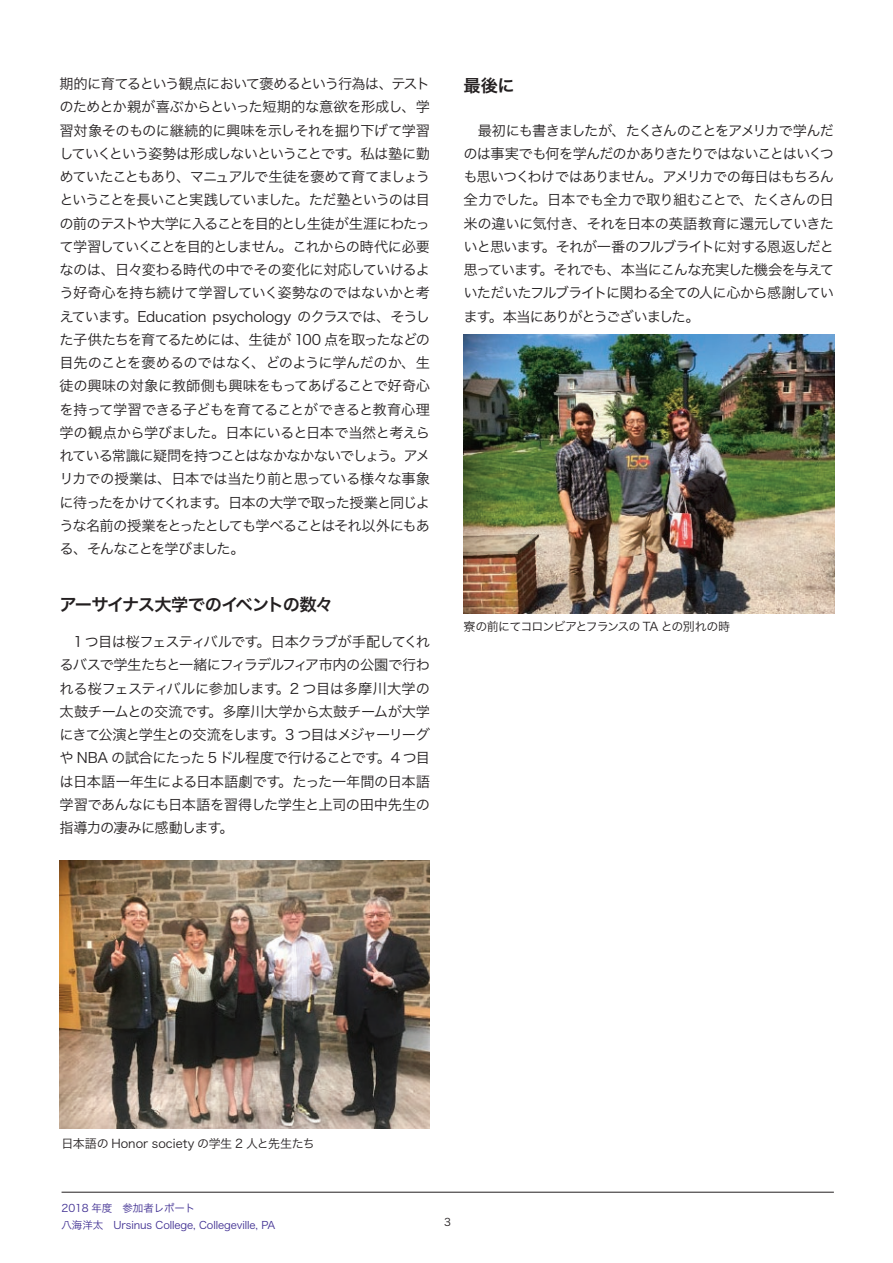
<style>
.page{position:relative;width:893px;height:1263px;background:#fff}
.page>*{position:absolute;margin:0;border:0;box-sizing:border-box;transform-origin:0 0}
.t1{font:17.25px "Hira Kaku Pro W6";letter-spacing:-.05em;color:#231f20}
.t2{font:14.25px/23.2px "Hira Kaku Pro W3";letter-spacing:-.06em;color:#231f20;text-align:justify}
.t3{font:12px "Hira Kaku Pro W3";letter-spacing:-.005em;color:#231f20}
.t4{font:12px "Hira Kaku Pro W3";letter-spacing:-.085em;color:#231f20}
.t5{font:10.5px/16.5px "Hira Kaku Pro W3";letter-spacing:-.01em;color:#402f92}
.t6{font:10.5px "Hira Kaku Pro W3";color:#231f20}
</style>
<div class="page">
<hr style="left:62px;top:1192px;width:772px;height:1px;background:#231f20">
<img style="left:463px;top:335px;width:371px;height:278px">
<img style="left:59px;top:861px;width:371px;height:268px">
<p class="t2" style="left:60px;top:71px;width:372px">期的に育てるという観点において褒めるという行為は、テストのためとか親が喜ぶからといった短期的な意欲を形成し、学習対象そのものに継続的に興味を示しそれを掘り下げて学習していくという姿勢は形成しないということです。私は塾に勤めていたこともあり、マニュアルで生徒を褒めて育てましょうということを長いこと実践していました。ただ塾というのは目の前のテストや大学に入ることを目的とし生徒が生涯にわたって学習していくことを目的としません。これからの時代に必要なのは、日々変わる時代の中でその変化に対応していけるよう好奇心を持ち続けて学習していく姿勢なのではないかと考えています。Education psychology のクラスでは、そうした子供たちを育てるためには、生徒が 100 点を取ったなどの目先のことを褒めるのではなく、どのように学んだのか、生徒の興味の対象に教師側も興味をもってあげることで好奇心を持って学習できる子どもを育てることができると教育心理学の観点から学びました。日本にいると日本で当然と考えられている常識に疑問を持つことはなかなかないでしょう。アメリカでの授業は、日本では当たり前と思っている様々な事象に待ったをかけてくれます。日本の大学で取った授業と同じような名前の授業をとったとしても学べることはそれ以外にもある、そんなことを学びました。</p>
<p class="t1" style="left:60px;top:589px;width:275px">アーサイナス大学でのイベントの数々</p>
<p class="t2" style="left:60px;top:629px;width:372px">　1 つ目は桜フェスティバルです。日本クラブが手配してくれるバスで学生たちと一緒にフィラデルフィア市内の公園で行われる桜フェスティバルに参加します。2 つ目は多摩川大学の太鼓チームとの交流です。多摩川大学から太鼓チームが大学にきて公演と学生との交流をします。3 つ目はメジャーリーグや NBA の試合にたった 5ドル程度で行けることです。4 つ目は日本語一年生による日本語劇です。たった一年間の日本語学習であんなにも日本語を習得した学生と上司の田中先生の指導力の凄みに感動します。</p>
<p class="t1" style="left:463px;top:70px;width:53px">最後に</p>
<p class="t2" style="left:463px;top:118px;width:372px">　最初にも書きましたが、たくさんのことをアメリカで学んだのは事実でも何を学んだのかありきたりではないことはいくつも思いつくわけではありません。アメリカでの毎日はもちろん全力でした。日本でも全力で取り組むことで、たくさんの日米の違いに気付き、それを日本の英語教育に還元していきたいと思います。それが一番のフルブライトに対する恩返しだと思っています。それでも、本当にこんな充実した機会を与えていただいたフルブライトに関わる全ての人に心から感謝しています。本当にありがとうございました。</p>
<p class="t4" style="left:463px;top:616px;width:268px">寮の前にてコロンビアとフランスの TA との別れの時</p>
<p class="t3" style="left:62px;top:1133px;width:255px">日本語の Honor society の学生 2 人と先生たち</p>
<p class="t5" style="left:62px;top:1199px;width:215px">2018 年度　参加者レポート<br>八海洋太　Ursinus College, Collegeville, PA</p>
<p class="t6" style="left:444px;top:1213px;width:8px">3</p>
</div>
